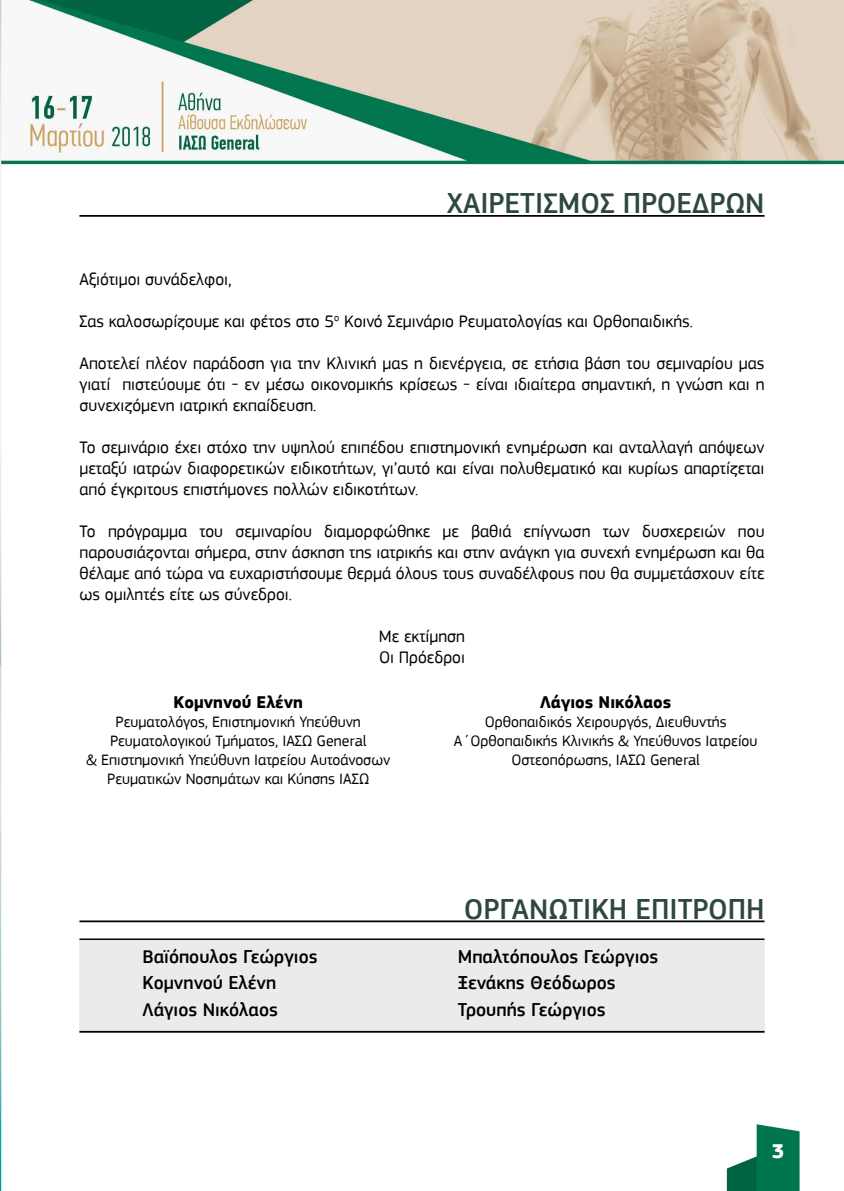
<style>
.page{position:relative;width:844px;height:1191px;background:#fff}
.page>*{position:absolute;margin:0;border:0;box-sizing:border-box;transform-origin:0 0}
.t1{font:500 29.75px "PF Square Sans Pro";color:#2e4841}
.t2{font:700 21px "PF Square Sans Pro";color:#fff}
.t3{font:500 19.25px "PF Square Sans Pro";color:#000}
.t4{font:17.5px/21px "PF Square Sans Pro";color:#000;text-align:justify}
.t5{font:700 17.5px "PF Square Sans Pro";color:#000}
.t6{font:15.75px/18.9px "PF Square Sans Pro";color:#000;text-align:center}
</style>
<div class="page">
<img style="left:1px;top:0;width:842px;height:165px">
<svg style="left:726px;top:1124px;width:73px;height:67px"></svg>
<hr style="left:79px;top:215px;width:685px;height:2px;background:#000">
<hr style="left:79px;top:920px;width:685px;height:2px;background:#000">
<hr style="left:79px;top:938px;width:685px;height:2px;background:#000">
<div style="left:79px;top:940px;width:685px;height:92px;background:#ebebec"></div>
<hr style="left:79px;top:1031px;width:685px;height:1px;background:#000">
<img style="left:0;top:1px;width:1px;height:664px">
<svg style="left:0;top:665px;width:1px;height:33px"></svg>
<img style="left:0;top:698px;width:1px;height:492px">
<h1 class="t1" style="left:446px;top:186px;width:319px">ΧΑΙΡΕΤΙΣΜΟΣ ΠΡΟΕΔΡΩΝ</h1>
<p class="t4" style="left:79px;top:269px;width:153px">Αξιότιµοι συνάδελφοι,</p>
<p class="t4" style="left:79px;top:311px;width:615px">Σας καλοσωρίζουµε και φέτος στο 5<sup>o</sup> Κοινό Σεμινάριο Ρευματολογίας και Ορθοπαιδικής.</p>
<p class="t4" style="left:79px;top:353px;width:686px">Αποτελεί πλέον παράδοση για την Κλινική µας η διενέργεια, σε ετήσια βάση του σεµιναρίου µας γιατί πιστεύουµε ότι - εν µέσω οικονοµικής κρίσεως - είναι ιδιαίτερα σηµαντική, η γνώση και η συνεχιζόµενη ιατρική εκπαίδευση.</p>
<p class="t4" style="left:79px;top:437px;width:686px">Το σεµινάριο έχει στόχο την υψηλού επιπέδου επιστηµονική ενηµέρωση και ανταλλαγή απόψεων µεταξύ ιατρών διαφορετικών ειδικοτήτων, γι’αυτό και είναι πολυθεµατικό και κυρίως απαρτίζεται από έγκριτους επιστήµονες πολλών ειδικοτήτων.</p>
<p class="t4" style="left:79px;top:521px;width:686px">Το πρόγραµµα του σεμιναρίου διαµορφώθηκε µε βαθιά επίγνωση των δυσχερειών που παρουσιάζονται σήµερα, στην άσκηση της ιατρικής και στην ανάγκη για συνεχή ενηµέρωση και θα θέλαµε από τώρα να ευχαριστήσουµε θερµά όλους τους συναδέλφους που θα συµµετάσχουν είτε ως οµιλητές είτε ως σύνεδροι.</p>
<p class="t4" style="left:379px;top:626px;width:88px">Με εκτίμηση<br>Οι Πρόεδροι</p>
<p class="t5" style="left:173px;top:691px;width:131px">Κοµνηνού Ελένη</p>
<p class="t6" style="left:86px;top:712px;width:306px">Ρευµατολόγος, Επιστηµονική Υπεύθυνη Ρευµατολογικού Τµήµατος, ΙΑΣΩ General<br>&amp; Επιστηµονική Υπεύθυνη Ιατρείου Αυτοάνοσων Ρευµατικών Νοσηµάτων και Κύησης ΙΑΣΩ</p>
<p class="t5" style="left:540px;top:691px;width:133px">Λάγιος Νικόλαος</p>
<p class="t6" style="left:454px;top:712px;width:305px">Ορθοπαιδικός Χειρουργός, ∆ιευθυντής<br>Α΄Ορθοπαιδικής Κλινικής &amp; Υπεύθυνος Ιατρείου<br>Οστεοπόρωσης, ΙΑΣΩ General</p>
<h1 class="t1" style="left:463px;top:891px;width:302px">ΟΡΓΑΝΩΤΙΚΗ ΕΠΙΤΡΟΠΗ</h1>
<p class="t3" style="left:142px;top:945px;width:177px">Βαϊόπουλος Γεώργιος</p>
<p class="t3" style="left:457px;top:945px;width:202px">Μπαλτόπουλος Γεώργιος</p>
<p class="t3" style="left:142px;top:971px;width:135px">Κομνηνού Ελένη</p>
<p class="t3" style="left:457px;top:971px;width:159px">Ξενάκης Θεόδωρος</p>
<p class="t3" style="left:142px;top:998px;width:137px">Λάγιος Νικόλαος</p>
<p class="t3" style="left:457px;top:998px;width:149px">Τρουπής Γεώργιος</p>
<p class="t2" style="left:771px;top:1138px;width:14px">3</p>
</div>
